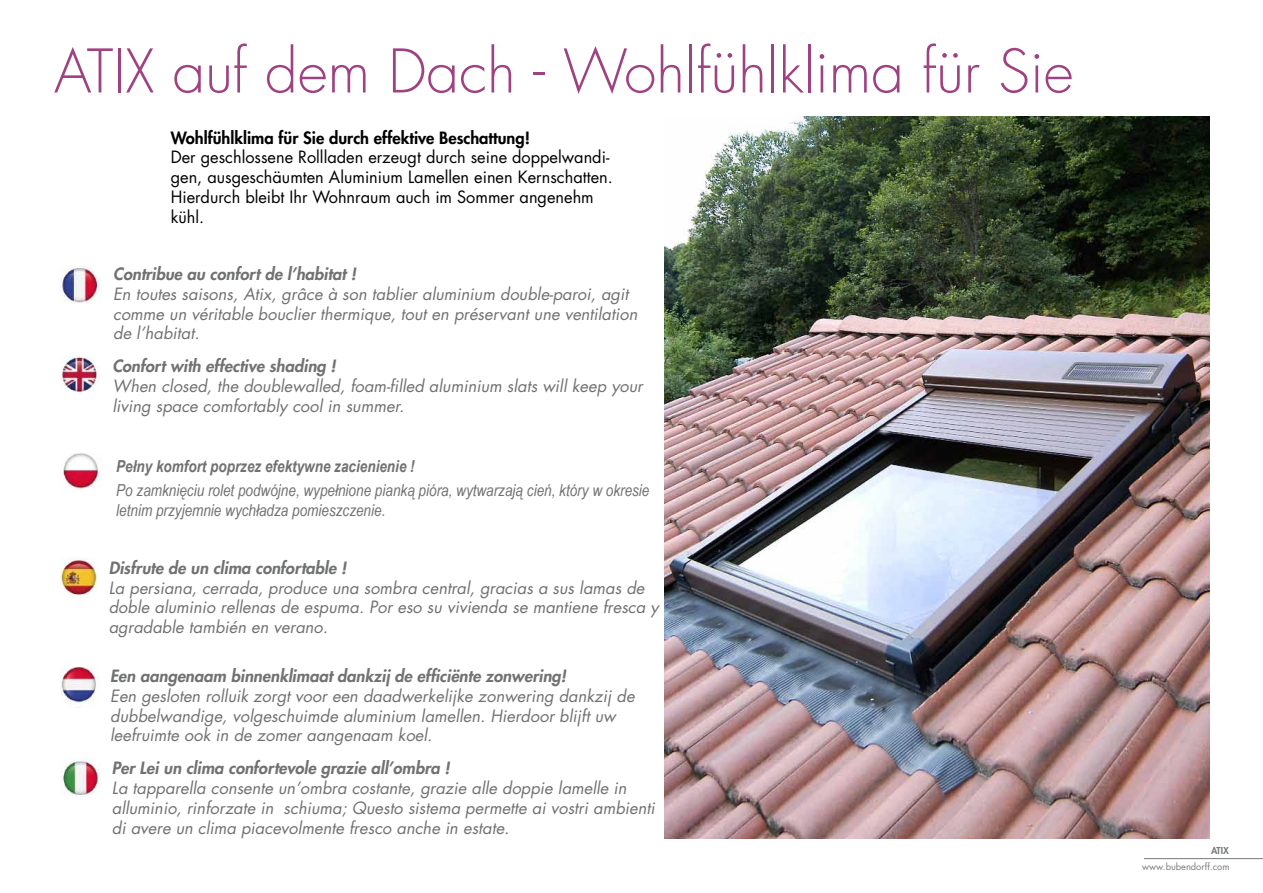
<style>
.page{position:relative;width:1263px;height:893px;background:#fff}
.page>*{position:absolute;margin:0;border:0;box-sizing:border-box;transform-origin:0 0}
.t1{font:300 58.5px "Futura Std";color:#9f4281}
.t2{font:italic 16.5px/19.8px "Futura Std";color:#707172}
.t3{font:italic 800 16.5px "Futura Std";color:#707172}
.t4{font:16.5px/19.8px "Futura Std";color:#000}
.t5{font:italic 16.5px/19.8px "Arial Narrow";color:#707172}
.t6{font:800 16.5px "Futura Std";color:#000}
.t7{font:italic 700 16.5px "Arial Narrow";color:#707172}
.t8{font:9.3px "Futura";color:#797b7b}
.t9{font:800 9.3px "Futura Std";color:#797b7b}
</style>
<div class="page">
<hr style="left:1144px;top:858px;width:119px;height:1px;background:#797b7b">
<img style="left:664px;top:117px;width:545px;height:722px">
<img style="left:61px;top:267px;width:38px;height:36px">
<img style="left:60px;top:357px;width:40px;height:34px">
<img style="left:61px;top:453px;width:40px;height:36px">
<img style="left:60px;top:558px;width:38px;height:37px">
<img style="left:60px;top:666px;width:38px;height:37px">
<img style="left:62px;top:759px;width:38px;height:36px">
<h1 class="t1" style="left:54px;top:36px;width:1021px">ATIX auf dem Dach - Wohlfühlklima für Sie</h1>
<p class="t6" style="left:171px;top:127px;width:361px">Wohlfühlklima für Sie durch effektive Beschattung!</p>
<p class="t4" style="left:171px;top:148px;width:444px">Der geschlossene Rollladen erzeugt durch seine doppelwandi&shy;gen, ausgeschäumten Aluminium Lamellen einen Kernschatten.<br>Hierdurch bleibt Ihr Wohnraum auch im Sommer angenehm kühl.</p>
<p class="t3" style="left:113px;top:263px;width:245px">Contribue au confort de l’habitat !</p>
<p class="t2" style="left:113px;top:284px;width:526px">En toutes saisons, Atix, grâce à son tablier aluminium double-paroi, agit comme un véritable bouclier thermique, tout en préservant une ventilation de l’habitat.</p>
<p class="t3" style="left:112px;top:355px;width:225px">Confort with effective shading !</p>
<p class="t2" style="left:112px;top:376px;width:532px">When closed, the doublewalled, foam-filled aluminium slats will keep your living space comfortably cool in summer.</p>
<p class="t7" style="left:116px;top:454px;width:300px">Pełny komfort poprzez efektywne zacienienie !</p>
<p class="t5" style="left:116px;top:480px;width:535px">Po zamknięciu rolet podwójne, wypełnione pianką pióra, wytwarzają cień, który w okresie letnim przyjemnie wychładza pomieszczenie.</p>
<p class="t3" style="left:109px;top:557px;width:239px">Disfrute de un clima confortable !</p>
<p class="t2" style="left:109px;top:578px;width:551px">La persiana, cerrada, produce una sombra central, gracias a sus lamas de doble aluminio rellenas de espuma. Por eso su vivienda se mantiene fresca y agradable también en verano.</p>
<p class="t3" style="left:110px;top:665px;width:458px">Een aangenaam binnenklimaat dankzij de efficiënte zonwering!</p>
<p class="t2" style="left:110px;top:686px;width:526px">Een gesloten rolluik zorgt voor een daadwerkelijke zonwering dankzij de dubbelwandige, volgeschuimde aluminium lamellen. Hierdoor blijft uw leefruimte ook in de zomer aangenaam koel.</p>
<p class="t3" style="left:112px;top:758px;width:340px">Per Lei un clima confortevole grazie all’ombra !</p>
<p class="t2" style="left:112px;top:778px;width:544px">La tapparella consente un’ombra costante, grazie alle doppie lamelle in alluminio, rinforzate in schiuma; Questo sistema permette ai vostri ambienti di avere un clima piacevolmente fresco anche in estate.</p>
<p class="t9" style="left:1211px;top:845px;width:19px">ATIX</p>
<p class="t8" style="left:1142px;top:860px;width:89px">www.bubendorff.com</p>
</div>
